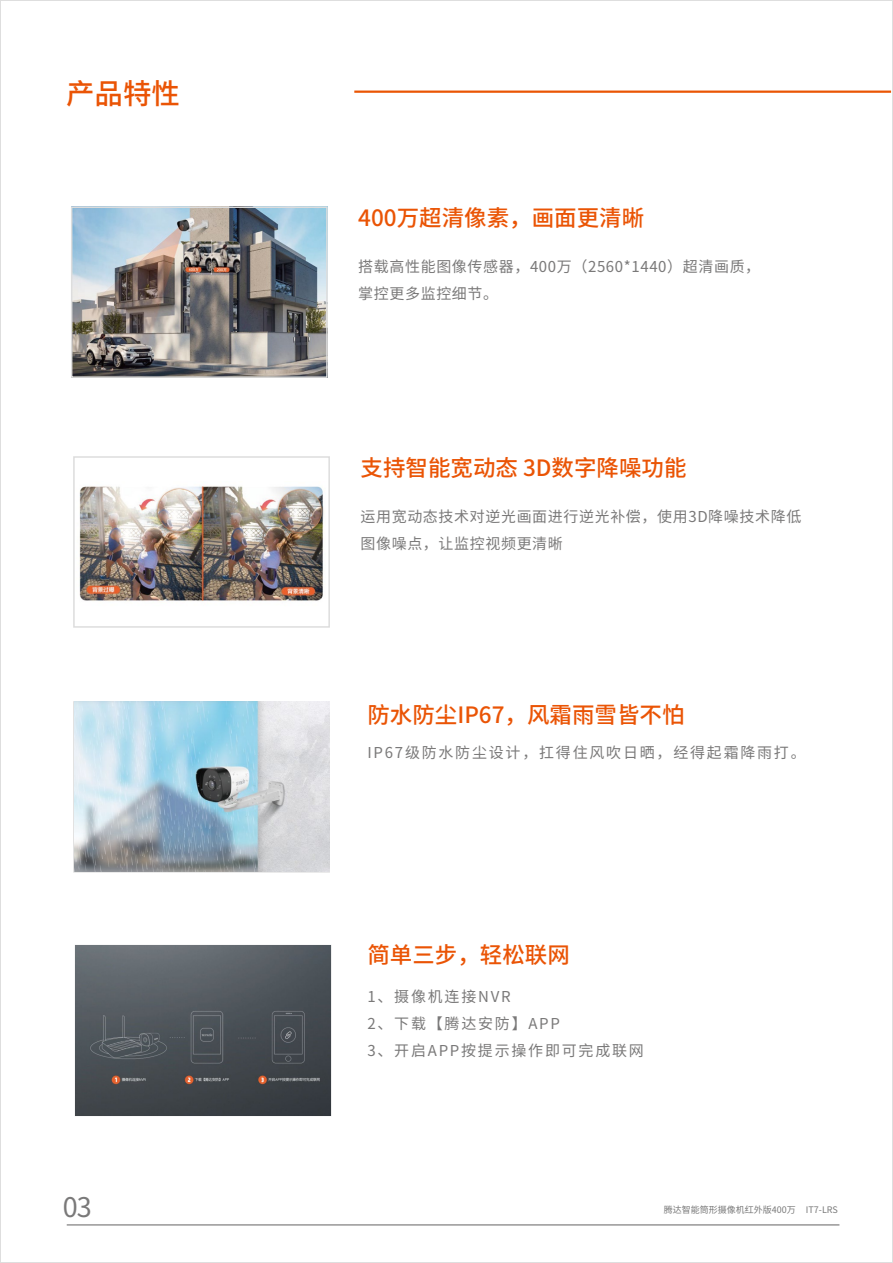
<style>
.page{position:relative;width:893px;height:1263px;background:#fff}
.page>*{position:absolute;margin:0;border:0;box-sizing:border-box;transform-origin:0 0}
.t1{font:500 28.5px "Source Han Sans CN";color:#ea5405}
.t2{font:27px "Source Han Sans CN";color:#7a7979}
.t3{font:500 22.5px "Source Han Sans CN";color:#ea5405}
.t4{font:15px/27px "Source Han Sans CN";letter-spacing:.04em;color:#7a7979}
.t5{font:15px/27px "Source Han Sans CN";letter-spacing:.12em;color:#7a7979}
.t6{font:9px "Source Han Sans CN";color:#797979}
</style>
<div class="page">
<img style="left:74px;top:209px;width:251px;height:166px">
<img style="left:79px;top:486px;width:245px;height:116px">
<hr style="left:354px;top:91px;width:537px;height:2px;background:#ea5504">
<div style="left:73px;top:456px;width:257px;height:172px;border:2px solid #ddd"></div>
<div style="left:71px;top:206px;width:257px;height:172px;border:2px solid #ddd"></div>
<hr style="left:67px;top:1224px;width:772px;height:1px;background:#646363">
<img style="left:74px;top:702px;width:255px;height:170px">
<img style="left:76px;top:945px;width:255px;height:170px">
<h1 class="t1" style="left:66px;top:78px;width:116px">产品特性</h1>
<h2 class="t2" style="left:63px;top:1191px;width:30px">03</h2>
<h3 class="t3" style="left:358px;top:205px;width:287px">400万超清像素，画面更清晰</h3>
<p class="t4" style="left:358px;top:253px;width:404px">搭载高性能图像传感器，400万（2560*1440）超清画质，掌控更多监控细节。</p>
<h3 class="t3" style="left:360px;top:455px;width:328px">支持智能宽动态 3D数字降噪功能</h3>
<p class="t4" style="left:360px;top:503px;width:442px">运用宽动态技术对逆光画面进行逆光补偿，使用3D降噪技术降低图像噪点，让监控视频更清晰</p>
<h3 class="t3" style="left:367px;top:702px;width:319px">防水防尘IP67，风霜雨雪皆不怕</h3>
<p class="t5" style="left:367px;top:739px;width:440px">IP67级防水防尘设计，扛得住风吹日晒，经得起霜降雨打。</p>
<h3 class="t3" style="left:367px;top:942px;width:204px">简单三步，轻松联网</h3>
<p class="t5" style="left:367px;top:983px;width:278px">1、摄像机连接NVR<br>2、下载【腾达安防】APP<br>3、开启APP按提示操作即可完成联网</p>
<p class="t6" style="left:664px;top:1205px;width:176px">腾达智能筒形摄像机红外版400万 IT7-LRS</p>
</div>
